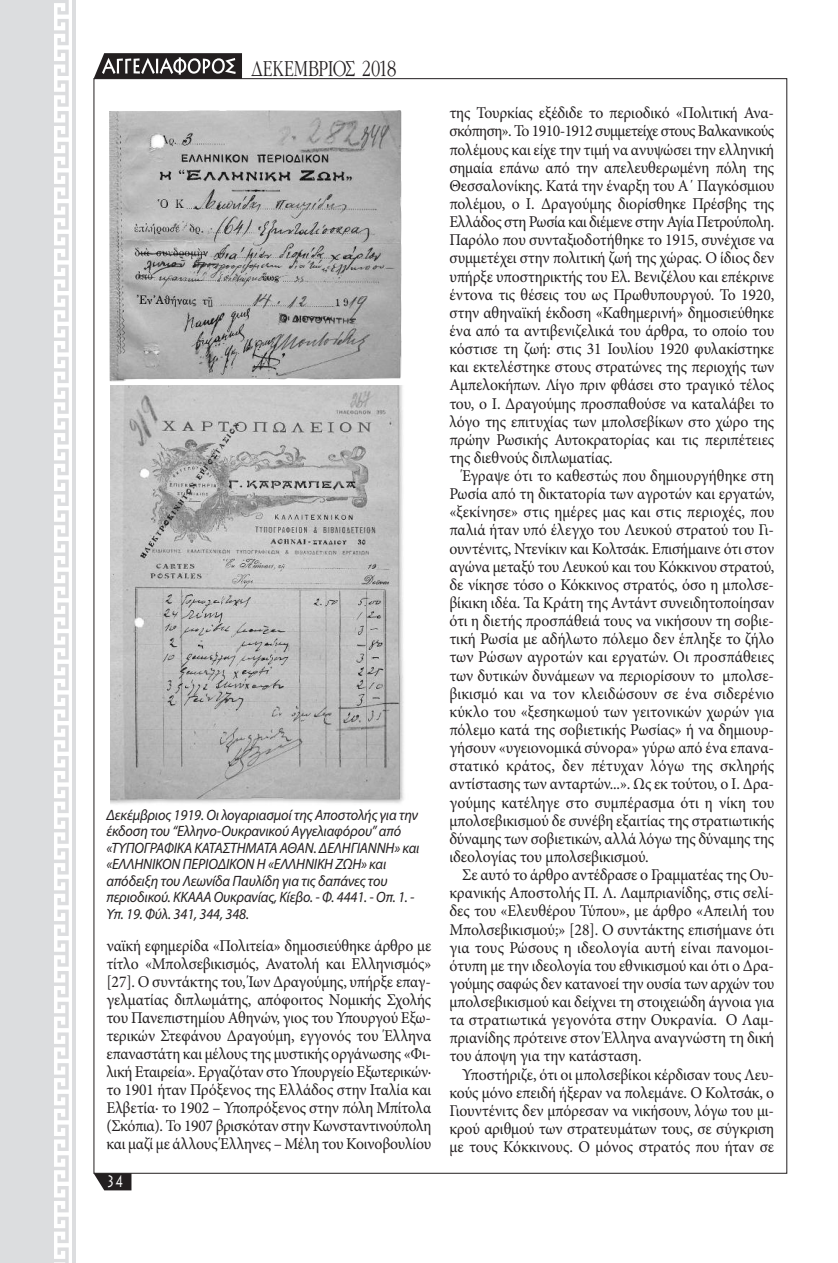
<style>
.page{position:relative;width:838px;height:1263px;background:#fff}
.page>*{position:absolute;margin:0;border:0;box-sizing:border-box;transform-origin:0 0}
.t1{font:23.7px "Art Garamond H Light";color:#231f20;scale:.75 1}
.t2{font:16.5px/18.1px "Minion Pro";letter-spacing:-.01em;color:#231f20;text-align:justify;scale:.95 1}
.t3{font:16.5px "Lithos Pro";color:#fff;scale:.74 1}
.t4{font:italic 15px/16.5px "Myriad Pro";letter-spacing:-.01em;color:#231f20;scale:.95 1}
.s1{font-size:24px}
</style>
<div class="page">
<div style="left:0;top:0;width:52px;height:1263px;background:#dcdddf"></div>
<svg style="left:94px;top:1173px;width:37px;height:17px"></svg>
<svg style="left:94px;top:53px;width:148px;height:26px"></svg>
<hr style="left:72px;top:0;width:4px;height:1263px;background:#dcdddf">
<svg style="left:52px;top:0;width:17px;height:1263px"></svg>
<img style="left:109px;top:110px;width:293px;height:271px">
<img style="left:110px;top:385px;width:294px;height:419px">
<h1 class="t1" style="left:251px;top:58px;width:194px">δεκεμβριοσ <span class="s1">2018</span></h1>
<p class="t4" style="left:106px;top:808px;width:331px">Δεκέμβριος 1919. Οι λογαριασμοί της Αποστολής για την έκδοση του “Ελληνο-Ουκρανικού Αγγελιαφόρου” από «ΤΥΠΟΓΡΑΦΙΚΑ ΚΑΤΑΣΤΗΜΑΤΑ ΑΘΑΝ. ΔΕΛΗΓΙΑΝΝΗ» και «ΕΛΛΗΝΙΚΟΝ ΠΕΡΙΟΔΙΚΟΝ Η «ΕΛΛΗΝΙΚΗ ΖΩΗ» και απόδειξη του Λεωνίδα Παυλίδη για τις δαπάνες του περιοδικού. ΚΚΑΑΑ Ουκρανίας, Κίεβο. - Φ. 4441. - Οπ. 1. - Υπ. 19. Φύλ. 341, 344, 348.</p>
<p class="t2" style="left:106px;top:939px;width:343px">ναϊκή εφημερίδα «Πολιτεία» δημοσιεύθηκε άρθρο με τίτλο «Μπολσεβικισμός, Ανατολή και Ελληνισμός» [27]. Ο συντάκτης του, Ίων Δραγούμης, υπήρξε επαγ&shy;γελματίας διπλωμάτης, απόφοιτος Νομικής Σχολής του Πανεπιστημίου Αθηνών, γιος του Υπουργού Εξω&shy;τερικών Στεφάνου Δραγούμη, εγγονός του Έλληνα επαναστάτη και μέλους της μυστικής οργάνωσης «Φι&shy;λική Εταιρεία». Εργαζόταν στο Υπουργείο Εξωτερικών∙ το 1901 ήταν Πρόξενος της Ελλάδος στην Ιταλία και Ελβετία∙ το 1902 – Υποπρόξενος στην πόλη Μπίτολα (Σκόπια). Το 1907 βρισκόταν στην Κωνσταντινούπολη και μαζί με άλλους Έλληνες – Μέλη του Κοινοβουλίου</p>
<p class="t3" style="left:106px;top:1172px;width:25px">34</p>
<p class="t2" style="left:449px;top:105px;width:343px">της Τουρκίας εξέδιδε το περιοδικό «Πολιτική Ανα&shy;σκόπηση». Το 1910-1912 συμμετείχε στους Βαλκανικούς πολέμους και είχε την τιμή να ανυψώσει την ελληνική σημαία επάνω από την απελευθερωμένη πόλη της Θεσσαλονίκης. Κατά την έναρξη του Α΄ Παγκόσμιου πολέμου, ο Ι. Δραγούμης διορίσθηκε Πρέσβης της Ελλάδος στη Ρωσία και διέμενε στην Αγία Πετρούπολη.<br>Παρόλο που συνταξιοδοτήθηκε το 1915, συνέχισε να συμμετέχει στην πολιτική ζωή της χώρας. Ο ίδιος δεν υπήρξε υποστηρικτής του Ελ. Βενιζέλου και επέκρινε έντονα τις θέσεις του ως Πρωθυπουργού. Το 1920, στην αθηναϊκή έκδοση «Καθημερινή» δημοσιεύθηκε ένα από τα αντιβενιζελικά του άρθρα, το οποίο του κόστισε τη ζωή: στις 31 Ιουλίου 1920 φυλακίστηκε και εκτελέστηκε στους στρατώνες της περιοχής των Αμπελοκήπων. Λίγο πριν φθάσει στο τραγικό τέλος του, ο Ι. Δραγούμης προσπαθούσε να καταλάβει το λόγο της επιτυχίας των μπολσεβίκων στο χώρο της πρώην Ρωσικής Αυτοκρατορίας και τις περιπέτειες της διεθνούς διπλωματίας.</p>
<p class="t2" style="left:449px;top:468px;width:343px;text-indent:13px">Έγραψε ότι το καθεστώς που δημιουργήθηκε στη Ρωσία από τη δικτατορία των αγροτών και εργατών, «ξεκίνησε» στις ημέρες μας και στις περιοχές, που παλιά ήταν υπό έλεγχο του Λευκού στρατού του Γι&shy;ουντένιτς, Ντενίκιν και Κολτσάκ. Επισήμαινε ότι στον αγώνα μεταξύ του Λευκού και του Κόκκινου στρατού, δε νίκησε τόσο ο Κόκκινος στρατός, όσο η μπολσε&shy;βίκικη ιδέα. Τα Κράτη της Αντάντ συνειδητοποίησαν ότι η διετής προσπάθειά τους να νικήσουν τη σοβιε&shy;τική Ρωσία με αδήλωτο πόλεμο δεν έπληξε το ζήλο των Ρώσων αγροτών και εργατών. Οι προσπάθειες των δυτικών δυνάμεων να περιορίσουν το μπολσε&shy;βικισμό και να τον κλειδώσουν σε ένα σιδερένιο κύκλο του «ξεσηκωμού των γειτονικών χωρών για πόλεμο κατά της σοβιετικής Ρωσίας» ή να δημιουρ&shy;γήσουν «υγειονομικά σύνορα» γύρω από ένα επανα&shy;στατικό κράτος, δεν πέτυχαν λόγω της σκληρής αντίστασης των ανταρτών...». Ως εκ τούτου, ο Ι. Δρα&shy;γούμης κατέληγε στο συμπέρασμα ότι η νίκη του μπολσεβικισμού δε συνέβη εξαιτίας της στρατιωτικής δύναμης των σοβιετικών, αλλά λόγω της δύναμης της ιδεολογίας του μπολσεβικισμού.</p>
<p class="t2" style="left:449px;top:867px;width:343px;text-indent:13px">Σε αυτό το άρθρο αντέδρασε ο Γραμματέας της Ου&shy;κρανικής Αποστολής Π. Λ. Λαμπριανίδης, στις σελί&shy;δες του «Ελευθέρου Τύπου», με άρθρο «Απειλή του Μπολσεβικισμού;» [28]. Ο συντάκτης επισήμανε ότι για τους Ρώσους η ιδεολογία αυτή είναι πανομοι&shy;ότυπη με την ιδεολογία του εθνικισμού και ότι ο Δρα&shy;γούμης σαφώς δεν κατανοεί την ουσία των αρχών του μπολσεβικισμού και δείχνει τη στοιχειώδη άγνοια για τα στρατιωτικά γεγονότα στην Ουκρανία. Ο Λαμ&shy;πριανίδης πρότεινε στον Έλληνα αναγνώστη τη δική του άποψη για την κατάσταση.</p>
<p class="t2" style="left:449px;top:1067px;width:343px;text-indent:13px">Υποστήριζε, ότι οι μπολσεβίκοι κέρδισαν τους Λευ&shy;κούς μόνο επειδή ήξεραν να πολεμάνε. Ο Κολτσάκ, ο Γιουντένιτς δεν μπόρεσαν να νικήσουν, λόγω του μι&shy;κρού αριθμού των στρατευμάτων τους, σε σύγκριση με τους Κόκκινους. Ο μόνος στρατός που ήταν σε</p>
</div>
